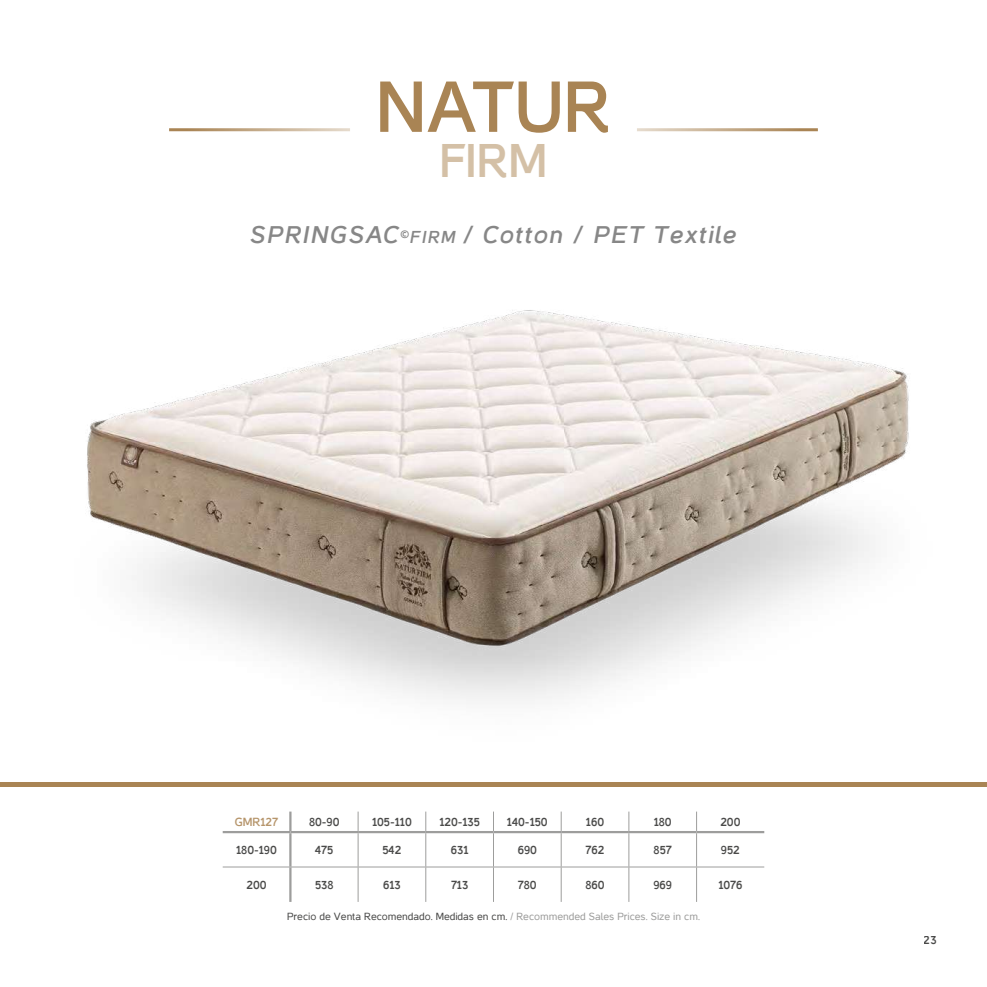
<style>
.page{position:relative;width:987px;height:987px;background:#fff}
.page>*{position:absolute;margin:0;border:0;box-sizing:border-box;transform-origin:0 0}
.t1{font:700 72.3px "Casper";color:#a98454}
.t2{font:700 48px "Casper";color:#d4c0a6}
.t3{font:italic 700 24.45px "Casper";letter-spacing:.05em;color:#878787}
.t4{font:700 12px "Casper";color:#4a4a49}
.t5{font:700 12px "Casper";color:#b6956b}
.t6{font:10.5px "Casper";color:#4a4a49}
.s1{font-size:17.55px}
.s2{color:#9d9d9c}
</style>
<div class="page">
<hr style="left:637px;top:128px;width:180px;height:3px;background:#a98454">
<hr style="left:169px;top:128px;width:181px;height:3px;background:#a98454">
<svg style="left:187px;top:128px;width:612px;height:4px"></svg>
<img style="left:11px;top:310px;width:975px;height:477px">
<hr style="left:289px;top:811px;width:2px;height:20px;background:#9d9d9c">
<hr style="left:223px;top:831px;width:67px;height:2px;background:#9d9d9c">
<hr style="left:290px;top:831px;width:68px;height:2px;background:#9d9d9c">
<hr style="left:289px;top:833px;width:2px;height:33px;background:#9d9d9c">
<hr style="left:358px;top:831px;width:68px;height:2px;background:#9d9d9c">
<hr style="left:426px;top:831px;width:67px;height:2px;background:#9d9d9c">
<hr style="left:493px;top:831px;width:68px;height:2px;background:#9d9d9c">
<hr style="left:561px;top:831px;width:68px;height:2px;background:#9d9d9c">
<hr style="left:629px;top:831px;width:67px;height:2px;background:#9d9d9c">
<hr style="left:696px;top:831px;width:68px;height:2px;background:#9d9d9c">
<hr style="left:289px;top:867px;width:2px;height:34px;background:#9d9d9c">
<svg style="left:358px;top:811px;width:1px;height:20px"></svg>
<svg style="left:425px;top:811px;width:1px;height:20px"></svg>
<svg style="left:493px;top:811px;width:1px;height:20px"></svg>
<svg style="left:561px;top:811px;width:1px;height:20px"></svg>
<svg style="left:628px;top:811px;width:1px;height:20px"></svg>
<svg style="left:696px;top:811px;width:1px;height:20px"></svg>
<hr style="left:358px;top:833px;width:1px;height:33px;background:#9d9d9c">
<hr style="left:425px;top:833px;width:1px;height:33px;background:#9d9d9c">
<hr style="left:493px;top:833px;width:1px;height:33px;background:#9d9d9c">
<hr style="left:561px;top:833px;width:1px;height:33px;background:#9d9d9c">
<hr style="left:628px;top:833px;width:1px;height:33px;background:#9d9d9c">
<hr style="left:696px;top:833px;width:1px;height:33px;background:#9d9d9c">
<hr style="left:223px;top:866px;width:67px;height:1px;background:#9d9d9c">
<hr style="left:290px;top:866px;width:68px;height:1px;background:#9d9d9c">
<hr style="left:358px;top:866px;width:68px;height:1px;background:#9d9d9c">
<hr style="left:358px;top:867px;width:1px;height:34px;background:#9d9d9c">
<hr style="left:426px;top:866px;width:67px;height:1px;background:#9d9d9c">
<hr style="left:425px;top:867px;width:1px;height:34px;background:#9d9d9c">
<hr style="left:493px;top:866px;width:68px;height:1px;background:#9d9d9c">
<hr style="left:493px;top:867px;width:1px;height:34px;background:#9d9d9c">
<hr style="left:561px;top:866px;width:68px;height:1px;background:#9d9d9c">
<hr style="left:561px;top:867px;width:1px;height:34px;background:#9d9d9c">
<hr style="left:629px;top:866px;width:67px;height:1px;background:#9d9d9c">
<hr style="left:628px;top:867px;width:1px;height:34px;background:#9d9d9c">
<hr style="left:696px;top:866px;width:68px;height:1px;background:#9d9d9c">
<hr style="left:696px;top:867px;width:1px;height:34px;background:#9d9d9c">
<h1 class="t1" style="left:376px;top:68px;width:237px">NATUR</h1>
<h2 class="t2" style="left:439px;top:135px;width:109px">FIRM</h2>
<h3 class="t3" style="left:250px;top:222px;width:488px">SPRINGSAC<sup>©</sup><span class="s1">FIRM</span> / Cotton / PET Textile</h3>
<p class="t5" style="left:235px;top:815px;width:45px">GMR127</p>
<p class="t4" style="left:309px;top:815px;width:32px">80-90</p>
<p class="t4" style="left:372px;top:815px;width:41px">105-110</p>
<p class="t4" style="left:439px;top:815px;width:42px">120-135</p>
<p class="t4" style="left:507px;top:815px;width:42px">140-150</p>
<p class="t4" style="left:586px;top:815px;width:20px">160</p>
<p class="t4" style="left:653px;top:815px;width:19px">180</p>
<p class="t4" style="left:720px;top:815px;width:22px">200</p>
<p class="t4" style="left:236px;top:843px;width:42px">180-190</p>
<p class="t4" style="left:315px;top:843px;width:20px">475</p>
<p class="t4" style="left:382px;top:843px;width:20px">542</p>
<p class="t4" style="left:451px;top:843px;width:19px">631</p>
<p class="t4" style="left:517px;top:843px;width:21px">690</p>
<p class="t4" style="left:585px;top:843px;width:20px">762</p>
<p class="t4" style="left:653px;top:843px;width:20px">857</p>
<p class="t4" style="left:721px;top:843px;width:20px">952</p>
<p class="t4" style="left:246px;top:878px;width:22px">200</p>
<p class="t4" style="left:315px;top:878px;width:20px">538</p>
<p class="t4" style="left:383px;top:878px;width:19px">613</p>
<p class="t4" style="left:451px;top:878px;width:19px">713</p>
<p class="t4" style="left:518px;top:878px;width:20px">780</p>
<p class="t4" style="left:585px;top:878px;width:21px">860</p>
<p class="t4" style="left:653px;top:878px;width:20px">969</p>
<p class="t4" style="left:718px;top:878px;width:26px">1076</p>
<p class="t6" style="left:287px;top:910px;width:414px">Precio de Venta Recomendado. Medidas en cm. <span class="s2">/ Recommended Sales Prices. Size in cm.</span></p>
<p class="t4" style="left:923px;top:933px;width:14px">23</p>
</div>
